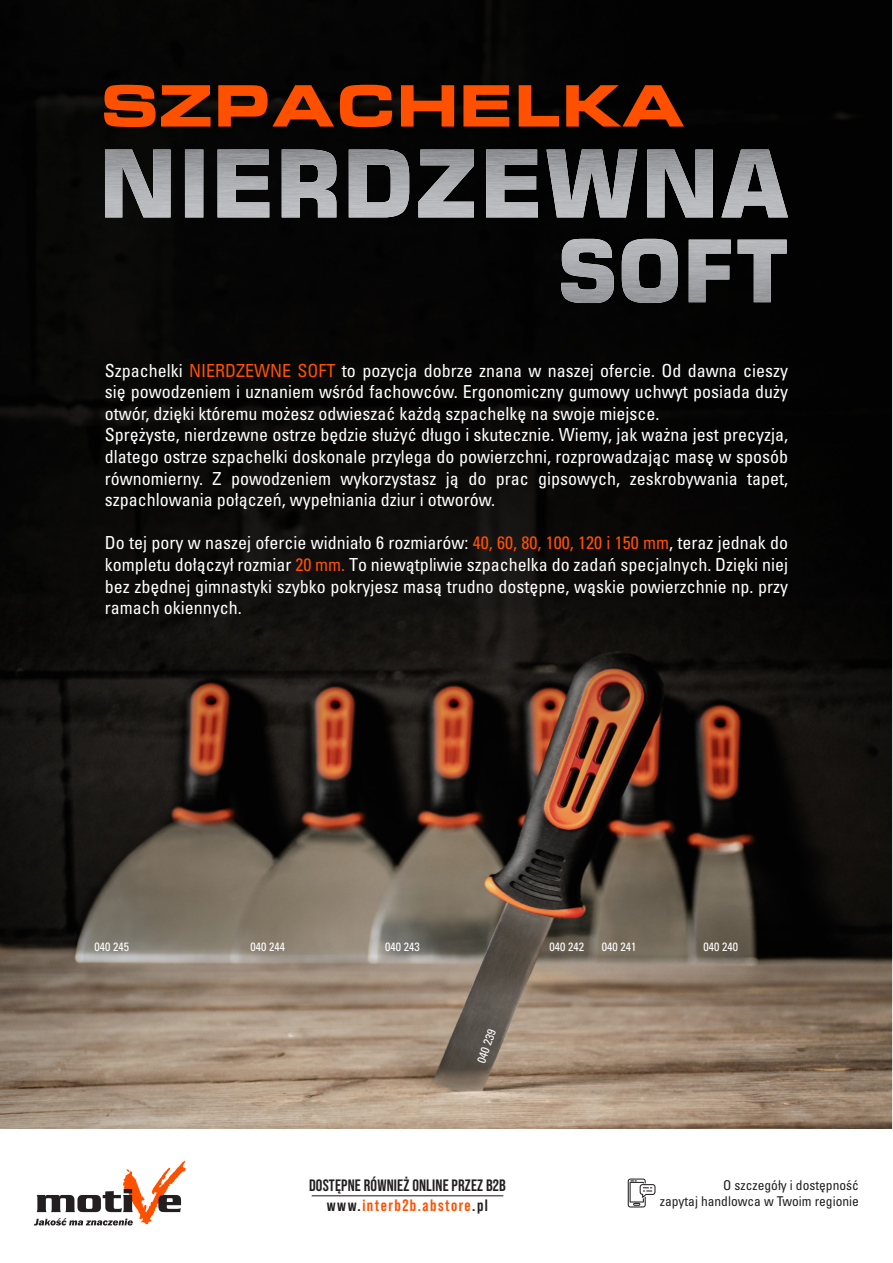
<style>
.page{position:relative;width:893px;height:1263px;background:#fff}
.page>*{position:absolute;margin:0;border:0;box-sizing:border-box;transform-origin:0 0}
.t1{font:70.5px "Microstyle Bold Extended ATT";color:#ff5000}
.t2{font:condensed 18px/21.6px "Univers Pl LT";color:#fff}
.t3{font:700 16.5px/19.8px "Bebas Neue Pro";letter-spacing:.01em;color:#231f20;text-align:center}
.t4{font:condensed 13.5px/16.2px "Univers Pl LT";color:#231f20;text-align:right}
.t5{font:condensed 12px "Univers Pl LT";letter-spacing:-.005em;color:#fff}
.s1{color:#ff5000}
</style>
<div class="page">
<img style="left:0;top:0;width:892px;height:1129px">
<svg style="left:628px;top:1178px;width:27px;height:29px"></svg>
<svg style="left:34px;top:1160px;width:152px;height:65px"></svg>
<hr style="left:312px;top:1195px;width:191px;height:1px;background:#231f20">
<img style="left:561px;top:239px;width:226px;height:64px">
<img style="left:105px;top:150px;width:683px;height:67px">
<h1 class="t1" style="left:101px;top:67px;width:587px">SZPACHELKA</h1>
<p class="t2" style="left:105px;top:359px;width:685px">Szpachelki <span class="s1">NIERDZEWNE SOFT</span> to pozycja dobrze znana w naszej ofercie. Od dawna cieszy się powodzeniem i uznaniem wśród fachowców. Ergonomiczny gumowy uchwyt posiada duży otwór, dzięki któremu możesz odwieszać każdą szpachelkę na swoje miejsce.<br>Sprężyste, nierdzewne ostrze będzie służyć długo i skutecznie. Wiemy, jak ważna jest precyzja, dlatego ostrze szpachelki doskonale przylega do powierzchni, rozprowadzając masę w sposób równomierny. Z powodzeniem wykorzystasz ją do prac gipsowych, zeskrobywania tapet, szpachlowania połączeń, wypełniania dziur i otworów.</p>
<p class="t2" style="left:105px;top:532px;width:685px;text-align:justify">Do tej pory w naszej ofercie widniało 6 rozmiarów: <span class="s1">40, 60, 80, 100, 120 i 150 mm</span>, teraz jednak do kompletu dołączył rozmiar <span class="s1">20 mm.</span> To niewątpliwie szpachelka do zadań specjalnych. Dzięki niej bez zbędnej gimnastyki szybko pokryjesz masą trudno dostępne, wąskie powierzchnie np. przy ramach okiennych.</p>
<p class="t5" style="left:94px;top:939px;width:36px">040 245</p>
<p class="t5" style="left:251px;top:939px;width:36px">040 244</p>
<p class="t5" style="left:385px;top:939px;width:36px">040 243</p>
<p class="t5" style="left:549px;top:939px;width:36px">040 242</p>
<p class="t5" style="left:602px;top:939px;width:36px">040 241</p>
<p class="t5" style="left:703px;top:939px;width:36px">040 240</p>
<p class="t5" style="left:473px;top:1059px;width:36px;rotate:-70deg">040 239</p>
<p class="t3" style="left:309px;top:1175px;width:198px">DOSTĘPNE RÓWNIEŻ ONLINE PRZEZ B2B www.<span class="s1">interb2b.abstore</span>.pl</p>
<p class="t4" style="left:660px;top:1177px;width:201px">O szczegóły i dostępność<br>zapytaj handlowca w Twoim regionie</p>
</div>
